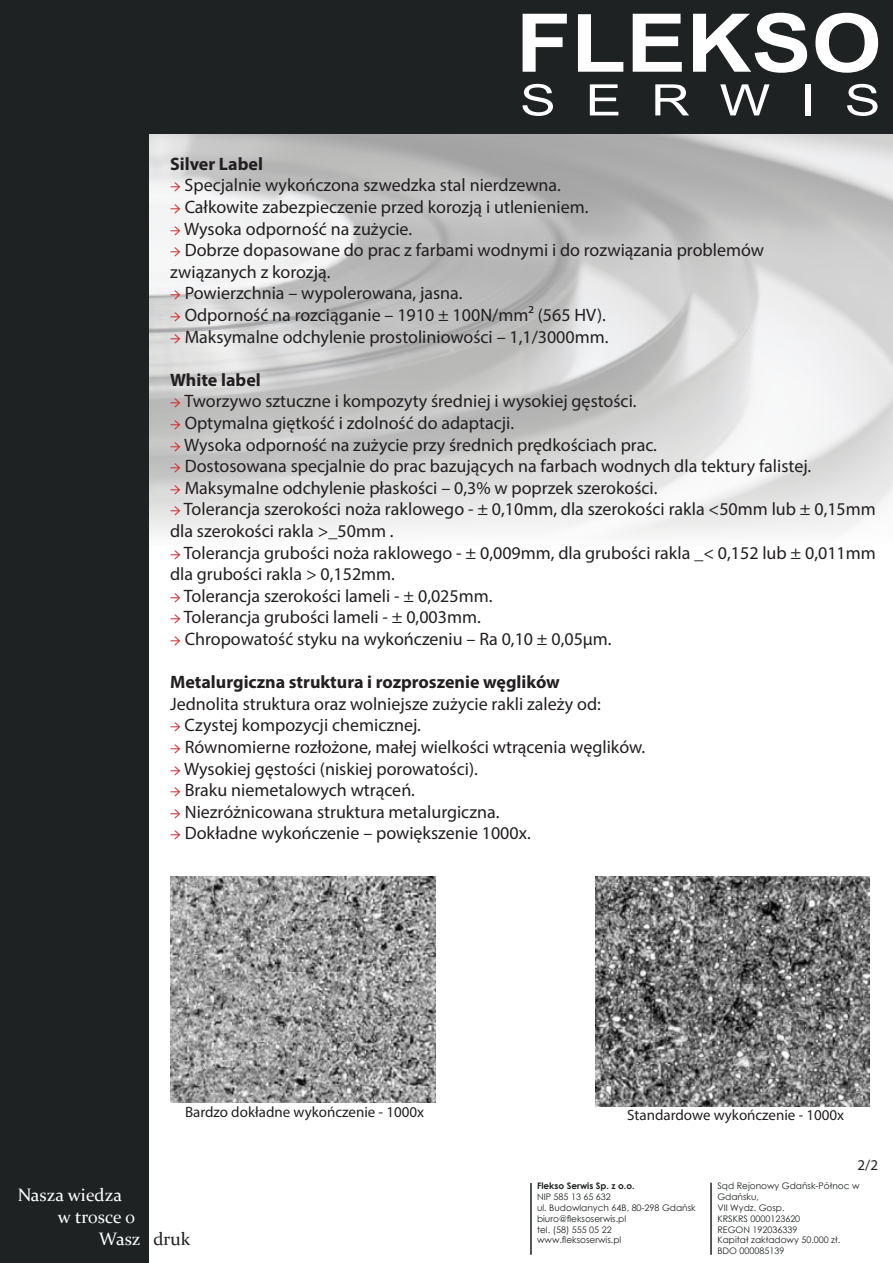
<style>
.page{position:relative;width:893px;height:1263px;background:#fff}
.page>*{position:absolute;margin:0;border:0;box-sizing:border-box;transform-origin:0 0}
.t1{font:18px/21.6px "Myriad Pro";color:#231f20}
.t2{font:700 18px "Myriad Pro";color:#231f20}
.t3{font:18px "Constantia";color:#fff}
.t4{font:15px "Myriad Pro";color:#231f20}
.t5{font:9px/10.8px "Century Gothic";color:#1e2223}
.t6{font:700 9px "Century Gothic";color:#1e2223}
.s1{font-family:"Minion Pro";font-size:16.5px;color:#d1232a}
.s2{color:#231f20}
</style>
<div class="page">
<img style="left:148px;top:134px;width:745px;height:412px">
<div style="left:1px;top:0;width:892px;height:134px;background:#1e2223"></div>
<div style="left:0;top:0;width:148px;height:1263px;background:#1e2223"></div>
<svg style="left:523px;top:14px;width:44px;height:58px"></svg>
<svg style="left:578px;top:14px;width:45px;height:58px"></svg>
<svg style="left:633px;top:14px;width:49px;height:58px"></svg>
<svg style="left:693px;top:13px;width:114px;height:60px"></svg>
<svg style="left:815px;top:13px;width:63px;height:60px"></svg>
<svg style="left:522px;top:84px;width:31px;height:32px"></svg>
<svg style="left:590px;top:84px;width:28px;height:31px"></svg>
<svg style="left:655px;top:84px;width:34px;height:31px"></svg>
<svg style="left:720px;top:84px;width:50px;height:31px"></svg>
<div style="left:805px;top:84px;width:5px;height:31px;background:#fff"></div>
<svg style="left:847px;top:84px;width:31px;height:32px"></svg>
<hr style="left:530px;top:1183px;width:2px;height:72px;background:#1e2223">
<hr style="left:710px;top:1183px;width:2px;height:72px;background:#1e2223">
<img style="left:170px;top:876px;width:266px;height:226px">
<img style="left:595px;top:876px;width:275px;height:230px">
<p class="t2" style="left:170px;top:152px;width:94px">Silver Label</p>
<p class="t1" style="left:170px;top:174px;width:392px"><span class="s1">→</span> Specjalnie wykończona szwedzka stal nierdzewna.</p>
<p class="t1" style="left:170px;top:196px;width:420px"><span class="s1">→</span> Całkowite zabezpieczenie przed korozją i utlenieniem.</p>
<p class="t1" style="left:170px;top:217px;width:244px"><span class="s1">→</span> Wysoka odporność na zużycie.</p>
<p class="t1" style="left:170px;top:239px;width:595px"><span class="s1">→</span> Dobrze dopasowane do prac z farbami wodnymi i do rozwiązania problemów</p>
<p class="t1" style="left:170px;top:261px;width:162px">związanych z korozją.</p>
<p class="t1" style="left:170px;top:282px;width:294px"><span class="s1">→</span> Powierzchnia – wypolerowana, jasna.</p>
<p class="t1" style="left:170px;top:304px;width:437px"><span class="s1">→</span> Odporność na rozciąganie – 1910 ± 100N/mm2 (565 HV).</p>
<p class="t1" style="left:170px;top:325px;width:440px"><span class="s1">→</span> Maksymalne odchylenie prostoliniowości – 1,1/3000mm.</p>
<p class="t2" style="left:170px;top:368px;width:92px">White label</p>
<p class="t1" style="left:170px;top:390px;width:468px"><span class="s1">→</span> Tworzywo sztuczne i kompozyty średniej i wysokiej gęstości.</p>
<p class="t1" style="left:170px;top:412px;width:346px"><span class="s1">→</span> Optymalna giętkość i zdolność do adaptacji.</p>
<p class="t1" style="left:170px;top:433px;width:488px"><span class="s1">→</span> Wysoka odporność na zużycie przy średnich prędkościach prac.</p>
<p class="t1" style="left:170px;top:455px;width:643px"><span class="s1">→</span> Dostosowana specjalnie do prac bazujących na farbach wodnych dla tektury falistej.</p>
<p class="t1" style="left:170px;top:477px;width:489px"><span class="s1">→</span> Maksymalne odchylenie płaskości – 0,3% w poprzek szerokości.</p>
<p class="t1" style="left:170px;top:498px;width:707px"><span class="s1">→</span> Tolerancja szerokości noża raklowego - ± 0,10mm, dla szerokości rakla &lt;50mm lub ± 0,15mm dla szerokości rakla &gt;_50mm .</p>
<p class="t1" style="left:170px;top:541px;width:707px"><span class="s1">→</span> Tolerancja grubości noża raklowego - ± 0,009mm, dla grubości rakla _&lt; 0,152 lub ± 0,011mm dla grubości rakla &gt; 0,152mm.</p>
<p class="t1" style="left:170px;top:585px;width:324px"><span class="s1">→</span> Tolerancja szerokości lameli - ± 0,025mm.</p>
<p class="t1" style="left:170px;top:606px;width:312px"><span class="s1">→</span> Tolerancja grubości lameli - ± 0,003mm.</p>
<p class="t1" style="left:170px;top:628px;width:443px"><span class="s1">→</span> Chropowatość styku na wykończeniu – Ra 0,10 ± 0,05µm.</p>
<p class="t2" style="left:170px;top:670px;width:391px">Metalurgiczna struktura i rozproszenie węglików</p>
<p class="t1" style="left:170px;top:693px;width:432px">Jednolita struktura oraz wolniejsze zużycie rakli zależy od:</p>
<p class="t1" style="left:170px;top:714px;width:252px"><span class="s1">→</span> Czystej kompozycji chemicznej.</p>
<p class="t1" style="left:170px;top:736px;width:477px"><span class="s1">→</span> Równomierne rozłożone, małej wielkości wtrącenia węglików.</p>
<p class="t1" style="left:170px;top:757px;width:309px"><span class="s1">→</span> Wysokiej gęstości (niskiej porowatości).</p>
<p class="t1" style="left:170px;top:779px;width:246px"><span class="s1">→</span> Braku niemetalowych wtrąceń.</p>
<p class="t1" style="left:170px;top:801px;width:331px"><span class="s1">→</span> Niezróżnicowana struktura metalurgiczna.</p>
<p class="t1" style="left:170px;top:822px;width:362px"><span class="s1">→</span> Dokładne wykończenie – powiększenie 1000x.</p>
<p class="t4" style="left:185px;top:1102px;width:241px">Bardzo dokładne wykończenie - 1000x</p>
<p class="t4" style="left:627px;top:1106px;width:218px">Standardowe wykończenie - 1000x</p>
<p class="t4" style="left:857px;top:1155px;width:22px">2/2</p>
<p class="t3" style="left:18px;top:1183px;width:106px">Nasza wiedza</p>
<p class="t3" style="left:58px;top:1205px;width:79px">w trosce o</p>
<p class="t3" style="left:99px;top:1226px;width:93px">Wasz <span class="s2">druk</span></p>
<p class="t6" style="left:537px;top:1179px;width:99px">Flekso Serwis Sp. z o.o.</p>
<p class="t5" style="left:537px;top:1191px;width:75px">NIP 585 13 65 632</p>
<p class="t5" style="left:537px;top:1202px;width:160px">ul. Budowlanych 64B, 80-298 Gdańsk</p>
<p class="t5" style="left:537px;top:1213px;width:91px">biuro@fleksoserwis.pl</p>
<p class="t5" style="left:537px;top:1224px;width:76px">tel. (58) 555 05 22</p>
<p class="t5" style="left:537px;top:1234px;width:86px">www.fleksoserwis.pl</p>
<p class="t5" style="left:717px;top:1181px;width:144px">Sąd Rejonowy Gdańsk-Północ w<br>Gdańsku,</p>
<p class="t5" style="left:717px;top:1202px;width:69px">VII Wydz. Gosp.</p>
<p class="t5" style="left:717px;top:1213px;width:84px">KRSKRS 0000123620</p>
<p class="t5" style="left:717px;top:1224px;width:81px">REGON 192036339</p>
<p class="t5" style="left:717px;top:1235px;width:124px">Kapitał zakładowy 50.000 zł.</p>
<p class="t5" style="left:717px;top:1245px;width:69px">BDO 000085139</p>
</div>
